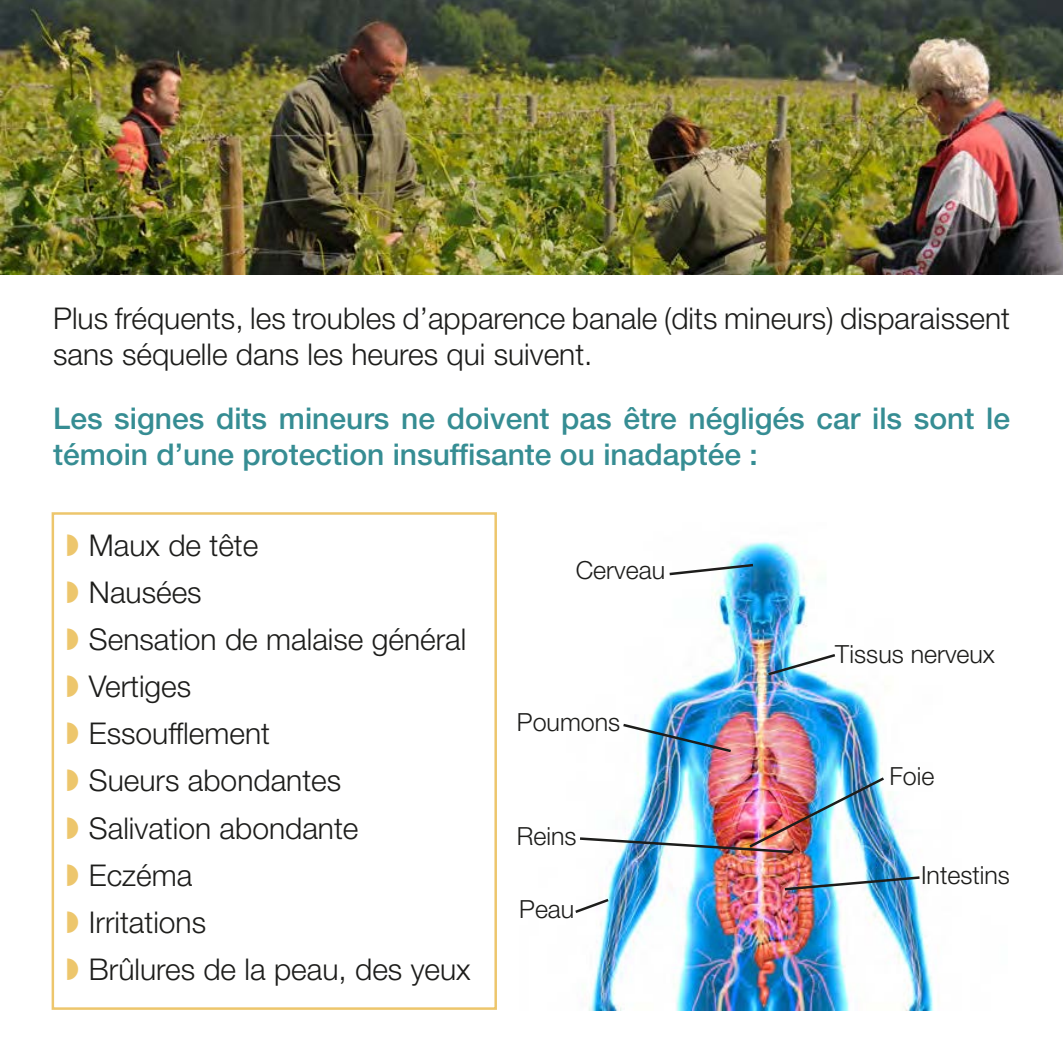
<style>
.page{position:relative;width:1063px;height:1063px;background:#fff}
.page>*{position:absolute;margin:0;border:0;box-sizing:border-box;transform-origin:0 0}
.t1{font:300 30px/47px "Helvetica Neue LT Std";color:#1d1d1b}
.t2{font:500 30px/36px "Helvetica Neue LT Std";color:#368d93}
.t3{font:300 25px "Helvetica Neue LT Std";color:#1d1d1b}
</style>
<div class="page">
<div style="left:52px;top:512px;width:445px;height:498px;border:2px solid #edc66c"></div>
<img style="left:589px;top:541px;width:345px;height:470px">
<svg style="left:667px;top:562px;width:89px;height:15px"></svg>
<img style="left:765px;top:652px;width:73px;height:25px">
<img style="left:621px;top:722px;width:113px;height:32px">
<img style="left:782px;top:875px;width:140px;height:17px">
<svg style="left:575px;top:897px;width:36px;height:18px"></svg>
<img style="left:580px;top:775px;width:307px;height:80px">
<img style="left:0;top:0;width:1063px;height:275px">
<p class="t1" style="left:53px;top:300px;width:959px;line-height:36px">Plus fréquents, les troubles d’apparence banale (dits mineurs) disparaissent sans séquelle dans les heures qui suivent.</p>
<p class="t2" style="left:53px;top:400px;width:958px">Les signes dits mineurs ne doivent pas être négligés car ils sont le témoin d’une protection insuffisante ou inadaptée :</p>
<p class="t1" style="left:89px;top:521px;width:383px">Maux de tête<br>Nausées<br>Sensation de malaise général<br>Vertiges<br>Essoufflement<br>Sueurs abondantes<br>Salivation abondante<br>Eczéma<br>Irritations<br>Brûlures de la peau, des yeux</p>
<p class="t3" style="left:576px;top:555px;width:91px">Cerveau</p>
<p class="t3" style="left:517px;top:707px;width:105px">Poumons</p>
<p class="t3" style="left:517px;top:821px;width:61px">Reins</p>
<p class="t3" style="left:519px;top:894px;width:57px">Peau</p>
<p class="t3" style="left:835px;top:638px;width:161px">Tissus nerveux</p>
<p class="t3" style="left:890px;top:760px;width:46px">Foie</p>
<p class="t3" style="left:921px;top:860px;width:90px">Intestins</p>
</div>
